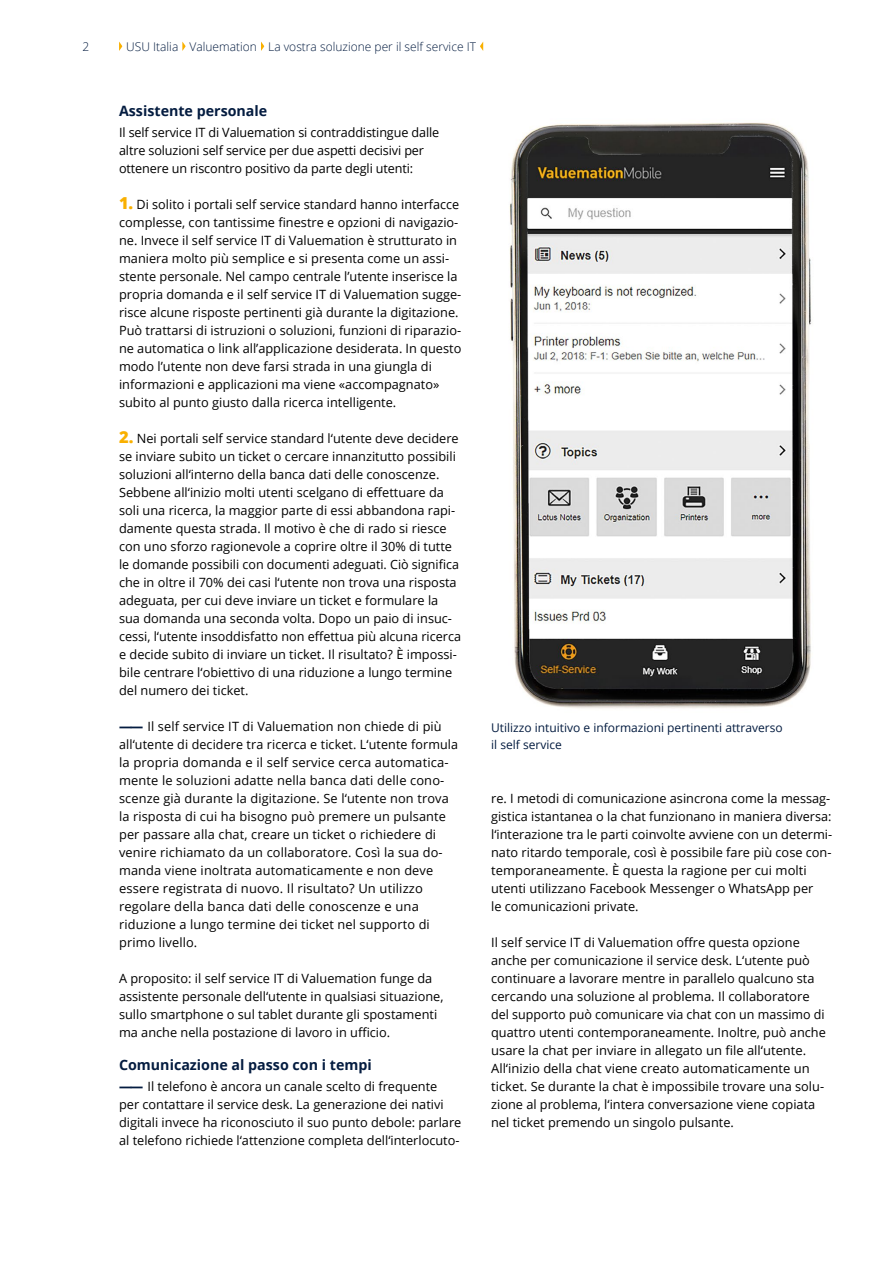
<style>
.page{position:relative;width:893px;height:1263px;background:#fff}
.page>*{position:absolute;margin:0;border:0;box-sizing:border-box;transform-origin:0 0}
.t1{font:700 14.25px "Open Sans";color:#041c40}
.t2{font:12.75px/18px "Open Sans";color:#000}
.t3{font:12px/16.5px "Open Sans";color:#041c40}
.t4{font:300 12px "Open Sans";color:#041c40}
.s1{font-weight:800;font-size:16.5px;color:#f9b000}
.s2{font-weight:800;color:#041c40}
</style>
<div class="page">
<svg style="left:119px;top:42px;width:3px;height:9px"></svg>
<svg style="left:182px;top:42px;width:4px;height:9px"></svg>
<svg style="left:261px;top:42px;width:3px;height:9px"></svg>
<svg style="left:480px;top:42px;width:3px;height:9px"></svg>
<img style="left:509px;top:122px;width:302px;height:587px">
<p class="t4" style="left:82px;top:38px;width:8px">2</p>
<p class="t4" style="left:126px;top:38px;width:351px">USU Italia Valuemation La vostra soluzione per il self service IT</p>
<p class="t1" style="left:119px;top:101px;width:150px">Assistente personale</p>
<p class="t2" style="left:119px;top:123px;width:322px">Il self service IT di Valuemation si contraddistingue dalle altre soluzioni self service per due aspetti decisivi per ottenere un riscontro positivo da parte degli utenti:</p>
<p class="t2" style="left:119px;top:195px;width:344px"><span class="s1">1.</span> Di solito i portali self service standard hanno interfacce complesse, con tantissime finestre e opzioni di navigazio&shy;ne. Invece il self service IT di Valuemation è strutturato in maniera molto più semplice e si presenta come un assi&shy;stente personale. Nel campo centrale l’utente inserisce la propria domanda e il self service IT di Valuemation sugge&shy;risce alcune risposte pertinenti già durante la digitazione.<br>Può trattarsi di istruzioni o soluzioni, funzioni di riparazio&shy;ne automatica o link all’applicazione desiderata. In questo modo l’utente non deve farsi strada in una giungla di informazioni e applicazioni ma viene «accompagnato» subito al punto giusto dalla ricerca intelligente.</p>
<p class="t2" style="left:119px;top:429px;width:343px"><span class="s1">2.</span> Nei portali self service standard l‘utente deve decidere se inviare subito un ticket o cercare innanzitutto possibili soluzioni all‘interno della banca dati delle conoscenze.<br>Sebbene all‘inizio molti utenti scelgano di effettuare da soli una ricerca, la maggior parte di essi abbandona rapi&shy;damente questa strada. Il motivo è che di rado si riesce con uno sforzo ragionevole a coprire oltre il 30% di tutte le domande possibili con documenti adeguati. Ciò significa che in oltre il 70% dei casi l‘utente non trova una risposta adeguata, per cui deve inviare un ticket e formulare la sua domanda una seconda volta. Dopo un paio di insuc&shy;cessi, l‘utente insoddisfatto non effettua più alcuna ricerca e decide subito di inviare un ticket. Il risultato? È impossi&shy;bile centrare l‘obiettivo di una riduzione a lungo termine del numero dei ticket.</p>
<p class="t2" style="left:119px;top:717px;width:341px"><span class="s2">――—</span>Il self service IT di Valuemation non chiede di più all‘utente di decidere tra ricerca e ticket. L‘utente formula la propria domanda e il self service cerca automatica&shy;mente le soluzioni adatte nella banca dati delle cono&shy;scenze già durante la digitazione. Se l‘utente non trova la risposta di cui ha bisogno può premere un pulsante per passare alla chat, creare un ticket o richiedere di venire richiamato da un collaboratore. Così la sua do&shy;manda viene inoltrata automaticamente e non deve essere registrata di nuovo. Il risultato? Un utilizzo regolare della banca dati delle conoscenze e una riduzione a lungo termine dei ticket nel supporto di primo livello.</p>
<p class="t2" style="left:119px;top:969px;width:326px">A proposito: il self service IT di Valuemation funge da assistente personale dell‘utente in qualsiasi situazione, sullo smartphone o sul tablet durante gli spostamenti ma anche nella postazione di lavoro in ufficio.</p>
<p class="t1" style="left:119px;top:1055px;width:254px">Comunicazione al passo con i tempi</p>
<p class="t2" style="left:119px;top:1077px;width:344px"><span class="s2">――—</span>Il telefono è ancora un canale scelto di frequente<br>per contattare il service desk. La generazione dei nativi digitali invece ha riconosciuto il suo punto debole: parlare al telefono richiede l‘attenzione completa dell‘interlocuto-</p>
<p class="t3" style="left:491px;top:719px;width:293px">Utilizzo intuitivo e informazioni pertinenti attraverso il self service</p>
<p class="t2" style="left:491px;top:789px;width:343px">re. I metodi di comunicazione asincrona come la messag&shy;gistica istantanea o la chat funzionano in maniera diversa: l‘interazione tra le parti coinvolte avviene con un determi&shy;nato ritardo temporale, così è possibile fare più cose con&shy;temporaneamente. È questa la ragione per cui molti utenti utilizzano Facebook Messenger o WhatsApp per<br>le comunicazioni private.</p>
<p class="t2" style="left:491px;top:933px;width:336px">Il self service IT di Valuemation offre questa opzione anche per comunicazione il service desk. L‘utente può continuare a lavorare mentre in parallelo qualcuno sta cercando una soluzione al problema. Il collaboratore del supporto può comunicare via chat con un massimo di quattro utenti contemporaneamente. Inoltre, può anche usare la chat per inviare in allegato un file all‘utente.<br>All‘inizio della chat viene creato automaticamente un ticket. Se durante la chat è impossibile trovare una solu&shy;zione al problema, l‘intera conversazione viene copiata nel ticket premendo un singolo pulsante.</p>
</div>
